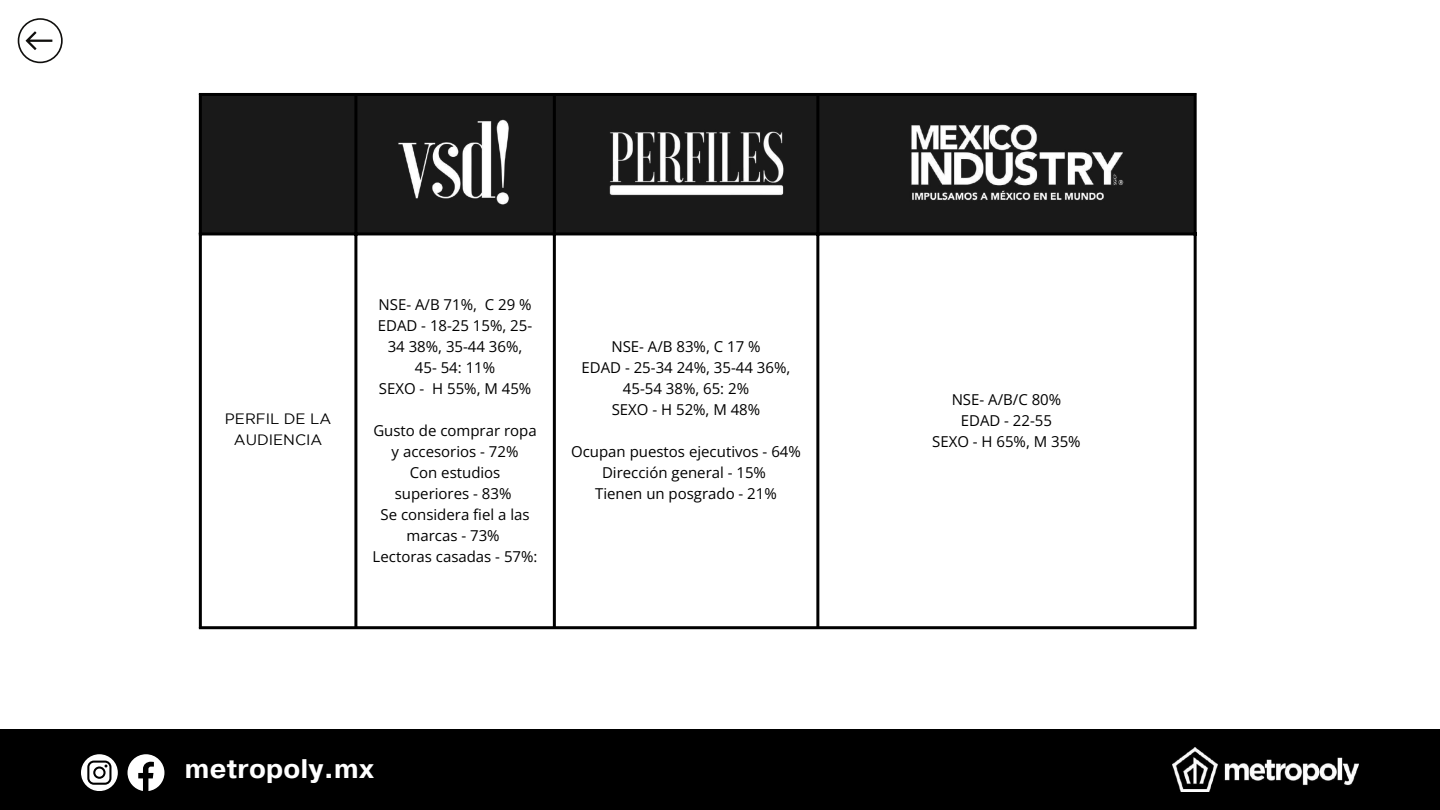
<style>
.page{position:relative;width:1440px;height:810px;background:#fff}
.page>*{position:absolute;margin:0;border:0;box-sizing:border-box;transform-origin:0 0}
.t1{font:700 26.8px "Pragmatica";letter-spacing:.01em;color:#fff}
.t2{font:15px/21px "Open Sans";color:#000;text-align:center}
.t3{font:15px/21px "Gotham";color:#000;text-align:center}
</style>
<div class="page">
<div style="left:0;top:729px;width:1440px;height:81px;background:#000"></div>
<img style="left:1173px;top:748px;width:186px;height:43px">
<svg style="left:81px;top:754px;width:37px;height:37px"></svg>
<svg style="left:128px;top:754px;width:36px;height:37px"></svg>
<svg style="left:18px;top:18px;width:44px;height:45px"></svg>
<div style="left:202px;top:96px;width:992px;height:136px;background:#191919"></div>
<hr style="left:199px;top:96px;width:3px;height:530px;background:#000">
<hr style="left:354px;top:96px;width:3px;height:530px;background:#000">
<hr style="left:553px;top:96px;width:3px;height:530px;background:#000">
<hr style="left:816px;top:96px;width:3px;height:530px;background:#000">
<hr style="left:1194px;top:96px;width:3px;height:530px;background:#000">
<hr style="left:199px;top:93px;width:998px;height:3px;background:#000">
<hr style="left:199px;top:232px;width:998px;height:3px;background:#000">
<hr style="left:199px;top:626px;width:998px;height:3px;background:#000">
<img style="left:398px;top:116px;width:118px;height:93px">
<img style="left:903px;top:120px;width:226px;height:84px">
<img style="left:606px;top:96px;width:184px;height:135px">
<p class="t3" style="left:225px;top:410px;width:108px">PERFIL DE LA<br>AUDIENCIA</p>
<p class="t2" style="left:378px;top:294px;width:156px">NSE- A/B 71%, C 29 %<br>EDAD - 18-25 15%, 25-<br>34 38%, 35-44 36%,<br>45- 54: 11%<br>SEXO - H 55%, M 45%</p>
<p class="t2" style="left:373px;top:420px;width:166px">Gusto de comprar ropa y accesorios - 72%<br>Con estudios superiores - 83%<br>Se considera fiel a las marcas - 73%<br>Lectoras casadas - 57%:</p>
<p class="t2" style="left:582px;top:336px;width:210px">NSE- A/B 83%, C 17 %<br>EDAD - 25-34 24%, 35-44 36%,<br>45-54 38%, 65: 2%<br>SEXO - H 52%, M 48%</p>
<p class="t2" style="left:571px;top:441px;width:231px">Ocupan puestos ejecutivos - 64%<br>Dirección general - 15%<br>Tienen un posgrado - 21%</p>
<h1 class="t1" style="left:185px;top:751px;width:191px">metropoly.mx</h1>
<p class="t2" style="left:932px;top:389px;width:150px">NSE- A/B/C 80%<br>EDAD - 22-55<br>SEXO - H 65%, M 35%</p>
</div>
